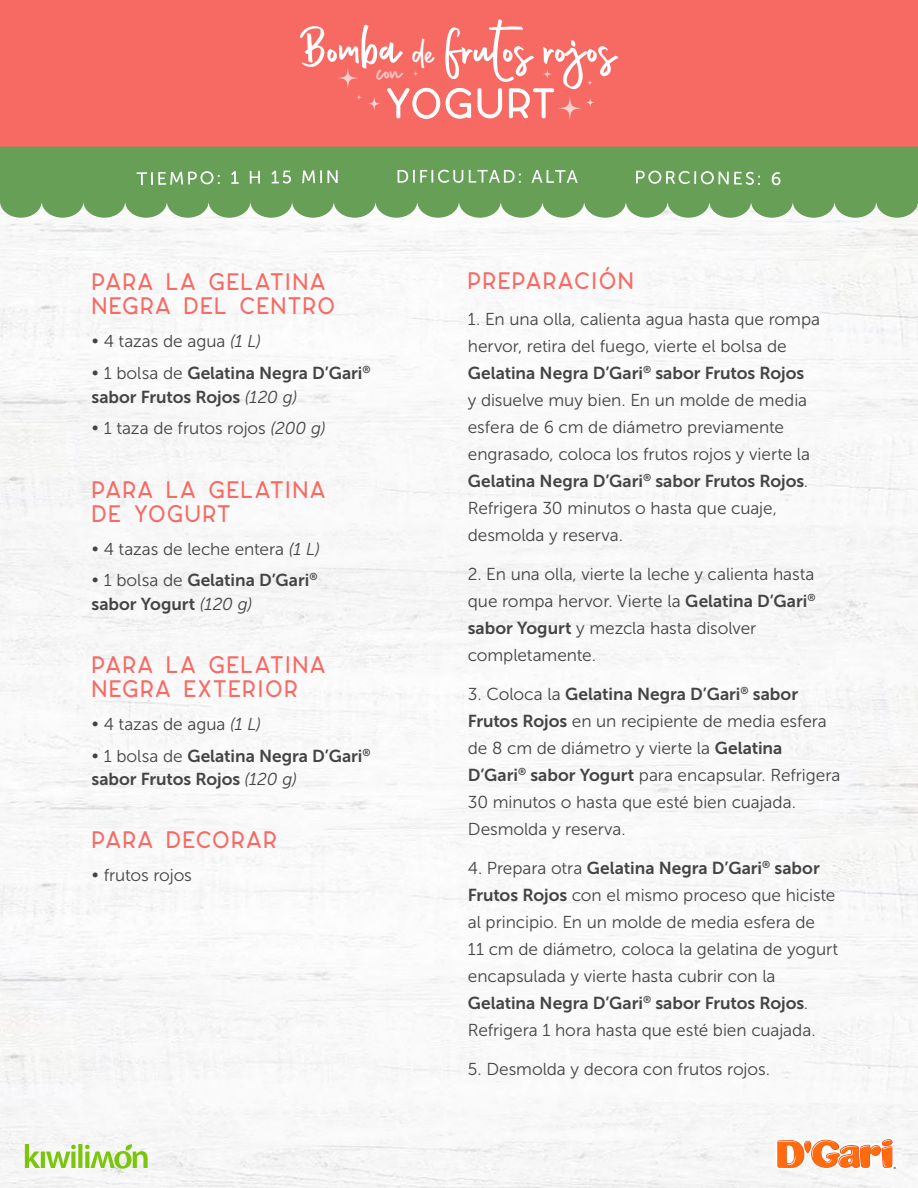
<style>
.page{position:relative;width:918px;height:1188px;background:#fff}
.page>*{position:absolute;margin:0;border:0;box-sizing:border-box;transform-origin:0 0}
.t1{font:61.2px "Almond Yandi Designs";letter-spacing:.025em;color:#fff}
.t2{font:40.5px "CAROSE Light";color:#fff;scale:1.08 1}
.t3{font:24px/24px "CAROSE Medium";letter-spacing:.05em;color:#f76a63}
.t4{font:17.25px/27px "Museo Sans 300";letter-spacing:-.005em;color:#444}
.t5{font:17.25px/24px "Museo Sans 700";color:#444}
.t6{font:700 3px "Helvetica";color:#231f20}
.s1{font-size:57.6px}
.s2{font-size:39.75px}
.s3{font-size:55.05px}
.s4{font-style:italic}
.s5{font-family:"Museo Sans 300"}
.s6{font-family:"Museo Sans 300";font-style:italic}
.s7{font-family:"Museo Sans 700"}
</style>
<div class="page">
<svg style="left:776px;top:1137px;width:118px;height:33px"></svg>
<div style="left:0;top:0;width:918px;height:147px;background:#f66a63"></div>
<svg style="left:0;top:147px;width:918px;height:71px;background:#6ea45e"></svg>
<svg style="left:137px;top:171px;width:83px;height:14px"></svg>
<svg style="left:231px;top:171px;width:8px;height:13px"></svg>
<svg style="left:250px;top:171px;width:10px;height:13px"></svg>
<svg style="left:272px;top:171px;width:19px;height:13px"></svg>
<svg style="left:302px;top:170px;width:36px;height:13px"></svg>
<svg style="left:398px;top:170px;width:65px;height:13px"></svg>
<svg style="left:469px;top:170px;width:52px;height:13px"></svg>
<svg style="left:532px;top:170px;width:46px;height:13px"></svg>
<svg style="left:636px;top:171px;width:124px;height:14px;background:#8eb882"></svg>
<svg style="left:772px;top:172px;width:9px;height:13px"></svg>
<svg style="left:25px;top:1144px;width:15px;height:24px"></svg>
<hr style="left:41px;top:1152px;width:4px;height:16px;background:#7ac60b">
<svg style="left:46px;top:1145px;width:30px;height:23px"></svg>
<svg style="left:78px;top:1144px;width:4px;height:24px"></svg>
<svg style="left:85px;top:1144px;width:63px;height:25px"></svg>
<svg style="left:337px;top:68px;width:258px;height:52px;background:#f67973"></svg>
<h1 class="t1" style="left:301px;top:20px;width:315px">Bom<span class="s1">b</span>a <span class="s2">de</span> <span class="s1">f</span>ru<span class="s3">t</span>os rojos</h1>
<h2 class="t2" style="left:385px;top:70px;width:161px">YOGURT</h2>
<h3 class="t3" style="left:92px;top:268px;width:245px">PARA LA GELATINA<br>NEGRA DEL CENTRO</h3>
<p class="t4" style="left:91px;top:328px;width:171px">• 4 tazas de agua <span class="s4">(1 L)</span></p>
<p class="t5" style="left:91px;top:361px;width:281px"><span class="s5">• 1 bolsa de</span> Gelatina Negra D’Gari<sup>® </sup>sabor Frutos Rojos <span class="s6">(120 g)</span></p>
<p class="t4" style="left:91px;top:415px;width:236px">• 1 taza de frutos rojos <span class="s4">(200 g)</span></p>
<h3 class="t3" style="left:92px;top:476px;width:236px">PARA LA GELATINA<br>DE YOGURT</h3>
<p class="t4" style="left:91px;top:535px;width:230px">• 4 tazas de leche entera <span class="s4">(1 L)</span></p>
<p class="t5" style="left:91px;top:568px;width:228px"><span class="s5">• 1 bolsa de</span> Gelatina D’Gari<sup>® </sup>sabor Yogurt <span class="s6">(120 g)</span></p>
<h3 class="t3" style="left:92px;top:651px;width:236px">PARA LA GELATINA<br>NEGRA EXTERIOR</h3>
<p class="t4" style="left:91px;top:711px;width:171px">• 4 tazas de agua <span class="s4">(1 L)</span></p>
<p class="t5" style="left:91px;top:744px;width:281px"><span class="s5">• 1 bolsa de</span> Gelatina Negra D’Gari<sup>® </sup>sabor Frutos Rojos <span class="s6">(120 g)</span></p>
<h3 class="t3" style="left:92px;top:826px;width:187px">PARA DECORAR</h3>
<p class="t4" style="left:91px;top:862px;width:102px">• frutos rojos</p>
<h3 class="t3" style="left:468px;top:267px;width:167px">PREPARACIÓN</h3>
<p class="t4" style="left:468px;top:306px;width:354px">1. En una olla, calienta agua hasta que rompa hervor, retira del fuego, vierte el bolsa de</p>
<p class="t5" style="left:468px;top:361px;width:338px">Gelatina Negra D’Gari<sup>®</sup> sabor Frutos Rojos</p>
<p class="t4" style="left:468px;top:387px;width:344px">y disuelve muy bien. En un molde de media esfera de 6 cm de diámetro previamente engrasado, coloca los frutos rojos y vierte la</p>
<p class="t5" style="left:468px;top:469px;width:342px">Gelatina Negra D’Gari<sup>®</sup> sabor Frutos Rojos<span class="s5">.</span></p>
<p class="t4" style="left:468px;top:495px;width:311px">Refrigera 30 minutos o hasta que cuaje, desmolda y reserva.</p>
<p class="t4" style="left:468px;top:561px;width:349px">2. En una olla, vierte la leche y calienta hasta que rompa hervor. Vierte la <span class="s7">Gelatina D’Gari</span><sup>® </sup><span class="s7">sabor Yogurt</span> y mezcla hasta disolver completamente.</p>
<p class="t5" style="left:468px;top:682px;width:332px"><span class="s5">3. Coloca la</span> Gelatina Negra D’Gari<sup>®</sup> sabor</p>
<p class="t4" style="left:468px;top:708px;width:374px"><span class="s7">Frutos Rojos</span> en un recipiente de media esfera de 8 cm de diámetro y vierte la <span class="s7">Gelatina D’Gari</span><sup>®</sup> <span class="s7">sabor Yogurt</span> para encapsular. Refrigera 30 minutos o hasta que esté bien cuajada.<br>Desmolda y reserva.</p>
<p class="t5" style="left:468px;top:856px;width:353px"><span class="s5">4. Prepara otra</span> Gelatina Negra D’Gari<sup>®</sup> sabor</p>
<p class="t4" style="left:468px;top:882px;width:372px"><span class="s7">Frutos Rojos</span> con el mismo proceso que hiciste al principio. En un molde de media esfera de<br>11 cm de diámetro, coloca la gelatina de yogurt encapsulada y vierte hasta cubrir con la</p>
<p class="t5" style="left:468px;top:991px;width:342px">Gelatina Negra D’Gari<sup>®</sup> sabor Frutos Rojos<span class="s5">.</span></p>
<p class="t4" style="left:468px;top:1017px;width:349px">Refrigera 1 hora hasta que esté bien cuajada.</p>
<p class="t4" style="left:468px;top:1056px;width:304px">5. Desmolda y decora con frutos rojos.</p>
<p class="t6" style="left:894px;top:1166px;width:4px">®</p>
</div>
